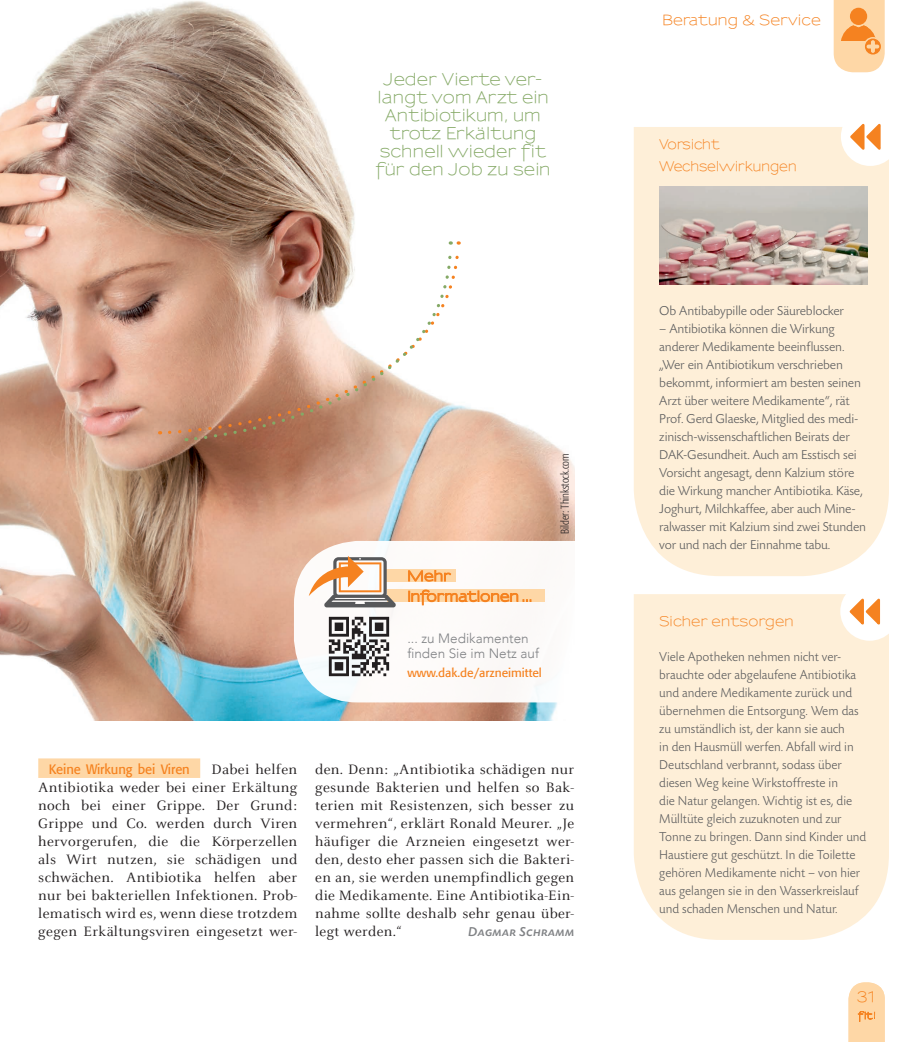
<style>
.page{position:relative;width:906px;height:1042px;background:#fff}
.page>*{position:absolute;margin:0;border:0;box-sizing:border-box;transform-origin:0 0}
.t1{font:600 16.35px/18px "Sansumi";color:#85a966;text-align:center}
.t2{font:15px/18px "Celeste";letter-spacing:.02em;color:#231f20;text-align:justify}
.t3{font:600 15px "Sansumi";color:#f58220}
.t4{font:600 14.25px "Sansumi";color:#f58220}
.t5{font:300 13.5px/18px "Today SB";letter-spacing:-.01em;color:#57585a}
.t6{font:300 13.5px/15px "Avenir";color:#808285}
.t7{font:600 13.5px/22.6px "Sansumi";letter-spacing:-.01em;color:#f58220;scale:.94 1}
.t8{font:13.5px "Formata";letter-spacing:-.005em;color:#f58220;scale:.96 1}
.t9{font:700 13.5px "Sansumi";color:#f58220}
.t10{font:600 13.5px "Sansumi";letter-spacing:-.01em;color:#f58220}
.t11{font:13.5px "Today SBOP Medium Italic SC";letter-spacing:.02em;color:#808285}
.t12{font:12px "Formata";color:#f58220}
.t13{font:300 condensed 11.25px "Formata";letter-spacing:-.005em;color:#231f20;scale:.93 1}
</style>
<div class="page">
<img style="left:0;top:1px;width:574px;height:719px">
<div style="left:634px;top:594px;width:255px;height:346px;background:#feefd8"></div>
<svg style="left:833px;top:0;width:51px;height:72px"></svg>
<svg style="left:848px;top:982px;width:36px;height:60px"></svg>
<div style="left:634px;top:127px;width:255px;height:449px;background:#feefd8"></div>
<svg style="left:166px;top:244px;width:295px;height:192px"></svg>
<svg style="left:192px;top:245px;width:261px;height:197px"></svg>
<svg style="left:294px;top:541px;width:280px;height:161px"></svg>
<div style="left:387px;top:589px;width:157px;height:13px;background:#fed7a6"></div>
<div style="left:386px;top:569px;width:70px;height:13px;background:#fed7a6"></div>
<svg style="left:408px;top:570px;width:43px;height:12px"></svg>
<svg style="left:409px;top:589px;width:122px;height:16px"></svg>
<img style="left:327px;top:614px;width:64px;height:64px">
<svg style="left:309px;top:556px;width:88px;height:51px"></svg>
<div style="left:38px;top:758px;width:162px;height:20px;background:#fed7a6"></div>
<img style="left:659px;top:186px;width:208px;height:99px">
<div style="left:840px;top:582px;width:59px;height:59px;background:#fff;border-radius:50%"></div>
<svg style="left:849px;top:598px;width:32px;height:27px"></svg>
<div style="left:841px;top:107px;width:58px;height:59px;background:#fff;border-radius:50%"></div>
<svg style="left:850px;top:123px;width:31px;height:27px"></svg>
<p class="t1" style="left:375px;top:71px;width:177px">Jeder Vierte ver&shy;langt vom Arzt ein<br>Antibiotikum, um trotz Erkältung schnell wieder fit für den Job zu sein</p>
<p class="t13" style="left:558px;top:534px;width:88px;rotate:-90deg">Bilder: Thinkstock.com</p>
<p class="t9" style="left:407px;top:589px;width:128px">Informationen ...</p>
<p class="t6" style="left:407px;top:630px;width:133px">... zu Medikamenten finden Sie im Netz auf</p>
<p class="t12" style="left:407px;top:665px;width:136px">www.dak.de/arzneimittel</p>
<p class="t8" style="left:49px;top:761px;width:148px">Keine Wirkung bei Viren</p>
<p class="t2" style="left:38px;top:760px;width:260px;text-indent:173px">Dabei helfen Antibiotika weder bei einer Erkältung noch bei einer Grippe. Der Grund:<br>Grippe und Co. werden durch Viren hervorgerufen, die die Körperzellen als Wirt nutzen, sie schädigen und schwächen. Antibiotika helfen aber nur bei bakteriellen Infektionen. Prob&shy;lematisch wird es, wenn diese trotzdem gegen Erkältungsviren eingesetzt wer-</p>
<p class="t2" style="left:315px;top:760px;width:260px">den. Denn: „Antibiotika schädigen nur gesunde Bakterien und helfen so Bak&shy;terien mit Resistenzen, sich besser zu vermehren“, erklärt Ronald Meurer. „Je häufiger die Arzneien eingesetzt wer&shy;den, desto eher passen sich die Bakteri&shy;en an, sie werden unempfindlich gegen die Medikamente. Eine Antibiotika-Ein&shy;nahme sollte deshalb sehr genau über&shy;legt werden.“</p>
<p class="t11" style="left:468px;top:925px;width:108px">Dagmar Schramm</p>
<p class="t4" style="left:662px;top:13px;width:161px">Beratung &amp; Service</p>
<p class="t7" style="left:659px;top:133px;width:148px">Vorsicht<br>Wechselwirkungen</p>
<p class="t5" style="left:659px;top:302px;width:186px">Ob Antibabypille oder Säureblocker</p>
<p class="t5" style="left:659px;top:320px;width:208px">– Antibiotika können die Wirkung anderer Medikamente beeinflussen. „Wer ein Antibiotikum verschrieben bekommt, informiert am besten seinen Arzt über weitere Medikamente“, rät Prof. Gerd Glaeske, Mitglied des medi&shy;zinisch-wissenschaftlichen Beirats der DAK-Gesundheit. Auch am Esstisch sei Vorsicht angesagt, denn Kalzium störe die Wirkung mancher Antibiotika. Käse, Joghurt, Milchkaffee, aber auch Mine&shy;ralwasser mit Kalzium sind zwei Stunden vor und nach der Einnahme tabu.</p>
<p class="t10" style="left:659px;top:614px;width:136px">Sicher entsorgen</p>
<p class="t5" style="left:659px;top:648px;width:208px">Viele Apotheken nehmen nicht ver&shy;brauchte oder abgelaufene Antibiotika und andere Medikamente zurück und übernehmen die Entsorgung. Wem das zu umständlich ist, der kann sie auch<br>in den Hausmüll werfen. Abfall wird in Deutschland verbrannt, sodass über diesen Weg keine Wirkstoffreste in<br>die Natur gelangen. Wichtig ist es, die Mülltüte gleich zuzuknoten und zur Tonne zu bringen. Dann sind Kinder und Haustiere gut geschützt. In die Toilette gehören Medikamente nicht – von hier aus gelangen sie in den Wasserkreislauf und schaden Menschen und Natur.</p>
<p class="t3" style="left:856px;top:989px;width:23px">31</p>
</div>
